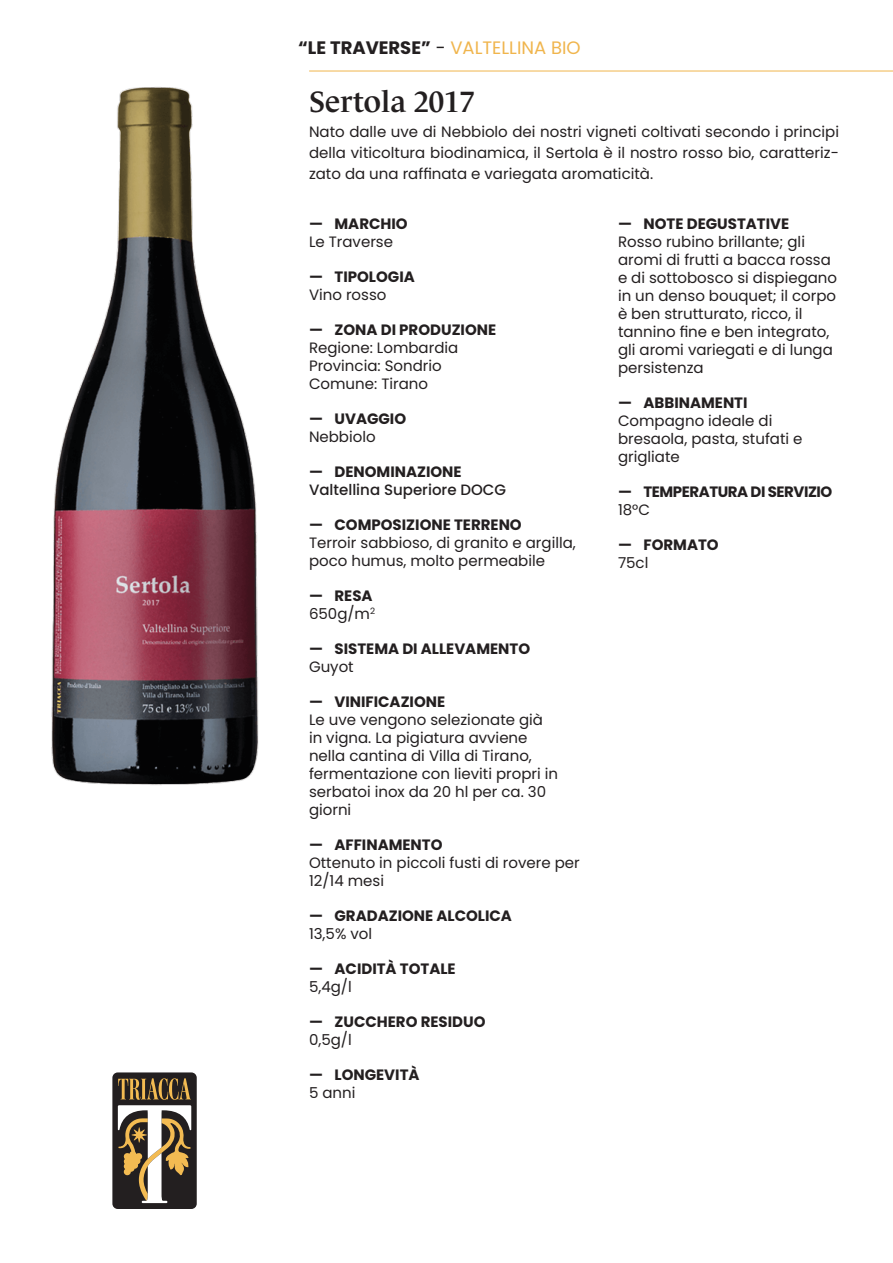
<style>
.page{position:relative;width:893px;height:1263px;background:#fff}
.page>*{position:absolute;margin:0;border:0;box-sizing:border-box;transform-origin:0 0}
.Titolo_nome_vino{font:600 30px "Le Monde Journal Std";color:#231f20}
.Testi_tecnici{font:18px "Poppins";color:#f0b54d}
.Testi_tecnici-2{font:15px/18px "Poppins";color:#231f20}
.t1{font:700 15px "Poppins";color:#231f20}
.Testo_introduzione{font:15px/21px "Poppins";color:#231f20;text-align:justify}
.t2{font:500 15px/18px "Poppins";color:#231f20}
.t3{font:700 15px "Poppins";letter-spacing:-.03em;color:#231f20}
.s1{font-weight:700;color:#231f20}
.s2{color:#231f20}
.s3{font-weight:700}
</style>
<div class="page">
<hr style="left:309px;top:71px;width:584px;height:1px;background:#f0b54d">
<div style="left:112px;top:1072px;width:85px;height:137px;background:#231f20;border-radius:5px"></div>
<svg style="left:118px;top:1078px;width:73px;height:125px"></svg>
<img style="left:51px;top:87px;width:208px;height:698px">
<p class="Testi_tecnici" style="left:298px;top:37px;width:284px"><span class="s1">“LE TRAVERSE”</span> <span class="s2">-</span> VALTELLINA BIO</p>
<p class="Titolo_nome_vino" style="left:309px;top:85px;width:167px">Sertola 2017</p>
<p class="Testo_introduzione" style="left:309px;top:121px;width:531px">Nato dalle uve di Nebbiolo dei nostri vigneti coltivati secondo i principi della viticoltura biodinamica, il Sertola è il nostro rosso bio, caratteriz&shy;zato da una raffinata e variegata aromaticità.</p>
<p class="t1" style="left:309px;top:215px;width:100px">— MARCHIO</p>
<p class="Testi_tecnici-2" style="left:309px;top:233px;width:86px">Le Traverse</p>
<p class="t1" style="left:309px;top:268px;width:107px">— TIPOLOGIA</p>
<p class="Testi_tecnici-2" style="left:309px;top:286px;width:79px">Vino rosso</p>
<p class="t1" style="left:309px;top:321px;width:189px">— ZONA DI PRODUZIONE</p>
<p class="Testi_tecnici-2" style="left:309px;top:339px;width:151px">Regione: Lombardia<br>Provincia: Sondrio<br>Comune: Tirano</p>
<p class="t1" style="left:309px;top:410px;width:99px">— UVAGGIO</p>
<p class="Testi_tecnici-2" style="left:309px;top:428px;width:68px">Nebbiolo</p>
<p class="t2" style="left:309px;top:463px;width:199px"><span class="s3">— DENOMINAZIONE<br></span>Valtellina Superiore DOCG</p>
<p class="t1" style="left:309px;top:516px;width:214px">— COMPOSIZIONE TERRENO</p>
<p class="Testi_tecnici-2" style="left:309px;top:534px;width:268px">Terroir sabbioso, di granito e argilla, poco humus, molto permeabile</p>
<p class="t1" style="left:309px;top:587px;width:65px">— RESA</p>
<p class="Testi_tecnici-2" style="left:309px;top:605px;width:68px">650g/m<sup>2</sup></p>
<p class="t1" style="left:309px;top:640px;width:223px">— SISTEMA DI ALLEVAMENTO</p>
<p class="Testi_tecnici-2" style="left:309px;top:658px;width:46px">Guyot</p>
<p class="t1" style="left:309px;top:693px;width:138px">— VINIFICAZIONE</p>
<p class="Testi_tecnici-2" style="left:309px;top:711px;width:251px">Le uve vengono selezionate già in vigna. La pigiatura avviene nella cantina di Villa di Tirano, fermentazione con lieviti propri in serbatoi inox da 20 hl per ca. 30 giorni</p>
<p class="t1" style="left:309px;top:836px;width:135px">— AFFINAMENTO</p>
<p class="Testi_tecnici-2" style="left:309px;top:854px;width:272px">Ottenuto in piccoli fusti di rovere per<br>12/14 mesi</p>
<p class="t1" style="left:309px;top:907px;width:204px">— GRADAZIONE ALCOLICA</p>
<p class="Testi_tecnici-2" style="left:309px;top:925px;width:65px">13,5% vol</p>
<p class="t1" style="left:309px;top:960px;width:148px">— ACIDITÀ TOTALE</p>
<p class="Testi_tecnici-2" style="left:309px;top:978px;width:44px">5,4g/l</p>
<p class="t1" style="left:309px;top:1013px;width:178px">— ZUCCHERO RESIDUO</p>
<p class="Testi_tecnici-2" style="left:309px;top:1031px;width:44px">0,5g/l</p>
<p class="t1" style="left:309px;top:1066px;width:112px">— LONGEVITÀ</p>
<p class="Testi_tecnici-2" style="left:309px;top:1084px;width:48px">5 anni</p>
<p class="t1" style="left:618px;top:215px;width:173px">— NOTE DEGUSTATIVE</p>
<p class="Testi_tecnici-2" style="left:618px;top:233px;width:221px">Rosso rubino brillante; gli aromi di frutti a bacca rossa e di sottobosco si dispiegano in un denso bouquet; il corpo è ben strutturato, ricco, il tannino fine e ben integrato, gli aromi variegati e di lunga persistenza</p>
<p class="t1" style="left:618px;top:394px;width:131px">— ABBINAMENTI</p>
<p class="Testi_tecnici-2" style="left:618px;top:412px;width:186px">Compagno ideale di bresaola, pasta, stufati e grigliate</p>
<p class="t3" style="left:618px;top:483px;width:216px">— TEMPERATURA DI SERVIZIO</p>
<p class="Testi_tecnici-2" style="left:618px;top:501px;width:33px">18°C</p>
<p class="t1" style="left:618px;top:536px;width:102px">— FORMATO</p>
<p class="Testi_tecnici-2" style="left:618px;top:554px;width:32px">75cl</p>
</div>
